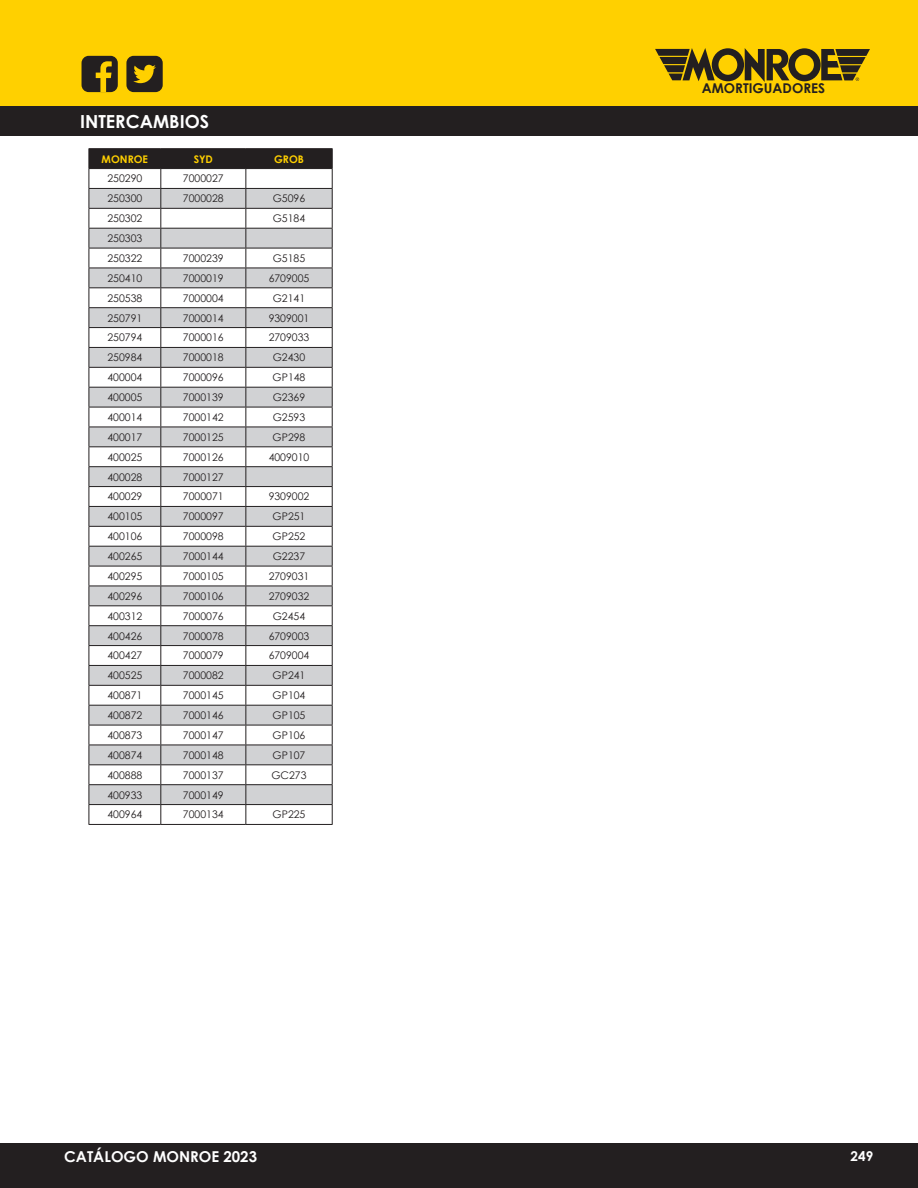
<style>
.page{position:relative;width:918px;height:1188px;background:#fff}
.page>*{position:absolute;margin:0;border:0;box-sizing:border-box;transform-origin:0 0}
.t1{font:700 18px "Century Gothic";color:#fff}
.t2{font:700 15px "Century Gothic";color:#fff}
.t3{font:700 13.5px "Century Gothic";color:#231f20}
.t4{font:700 13.5px "Century Gothic";color:#fff}
.t5{font:10.5px/19.8px "Century Gothic";color:#231f20}
.t6{font:700 10.5px "Century Gothic";color:#ffd000}
</style>
<div class="page">
<div style="left:0;top:0;width:918px;height:106px;background:#ffd000"></div>
<div style="left:0;top:106px;width:918px;height:30px;background:#231f20"></div>
<div style="left:0;top:1144px;width:918px;height:44px;background:#231f20"></div>
<div style="left:126px;top:56px;width:37px;height:36px;background:#231f20;border-radius:7px"></div>
<svg style="left:133px;top:65px;width:23px;height:18px"></svg>
<div style="left:82px;top:56px;width:36px;height:36px;background:#231f20;border-radius:7px"></div>
<svg style="left:96px;top:61px;width:16px;height:31px"></svg>
<svg style="left:655px;top:48px;width:215px;height:34px"></svg>
<hr style="left:89px;top:148px;width:72px;height:1px;background:#231f20">
<hr style="left:161px;top:148px;width:85px;height:1px;background:#231f20">
<hr style="left:246px;top:148px;width:87px;height:1px;background:#231f20">
<svg style="left:89px;top:149px;width:244px;height:675px"></svg>
<hr style="left:89px;top:824px;width:72px;height:1px;background:#231f20">
<hr style="left:161px;top:824px;width:85px;height:1px;background:#231f20">
<hr style="left:246px;top:824px;width:87px;height:1px;background:#231f20">
<h1 class="t1" style="left:80px;top:107px;width:131px">INTERCAMBIOS</h1>
<p class="t6" style="left:102px;top:151px;width:48px">MONROE</p>
<p class="t6" style="left:194px;top:151px;width:21px">SYD</p>
<p class="t6" style="left:274px;top:151px;width:31px">GROB</p>
<p class="t5" style="left:107px;top:169px;width:36px">250290</p>
<p class="t5" style="left:183px;top:169px;width:42px">7000027</p>
<p class="t5" style="left:107px;top:188px;width:36px">250300</p>
<p class="t5" style="left:183px;top:188px;width:42px">7000028</p>
<p class="t5" style="left:273px;top:188px;width:34px">G5096</p>
<p class="t5" style="left:107px;top:208px;width:36px">250302</p>
<p class="t5" style="left:273px;top:208px;width:34px">G5184</p>
<p class="t5" style="left:107px;top:228px;width:36px">250303<br>250322</p>
<p class="t5" style="left:183px;top:248px;width:42px">7000239</p>
<p class="t5" style="left:273px;top:248px;width:34px">G5185</p>
<p class="t5" style="left:107px;top:268px;width:36px">250410</p>
<p class="t5" style="left:183px;top:268px;width:42px">7000019</p>
<p class="t5" style="left:269px;top:268px;width:42px">6709005</p>
<p class="t5" style="left:107px;top:288px;width:36px">250538</p>
<p class="t5" style="left:183px;top:288px;width:42px">7000004</p>
<p class="t5" style="left:273px;top:288px;width:34px">G2141</p>
<p class="t5" style="left:107px;top:308px;width:36px">250791</p>
<p class="t5" style="left:183px;top:308px;width:42px">7000014</p>
<p class="t5" style="left:269px;top:308px;width:42px">9309001</p>
<p class="t5" style="left:107px;top:328px;width:36px">250794</p>
<p class="t5" style="left:183px;top:328px;width:42px">7000016</p>
<p class="t5" style="left:269px;top:328px;width:42px">2709033</p>
<p class="t5" style="left:107px;top:347px;width:36px">250984</p>
<p class="t5" style="left:183px;top:347px;width:42px">7000018</p>
<p class="t5" style="left:273px;top:347px;width:34px">G2430</p>
<p class="t5" style="left:107px;top:367px;width:36px">400004</p>
<p class="t5" style="left:183px;top:367px;width:42px">7000096</p>
<p class="t5" style="left:273px;top:367px;width:34px">GP148</p>
<p class="t5" style="left:107px;top:387px;width:36px">400005</p>
<p class="t5" style="left:183px;top:387px;width:42px">7000139</p>
<p class="t5" style="left:273px;top:387px;width:34px">G2369</p>
<p class="t5" style="left:107px;top:407px;width:36px">400014</p>
<p class="t5" style="left:183px;top:407px;width:42px">7000142</p>
<p class="t5" style="left:273px;top:407px;width:34px">G2593</p>
<p class="t5" style="left:107px;top:427px;width:36px">400017</p>
<p class="t5" style="left:183px;top:427px;width:42px">7000125</p>
<p class="t5" style="left:273px;top:427px;width:34px">GP298</p>
<p class="t5" style="left:107px;top:447px;width:36px">400025</p>
<p class="t5" style="left:183px;top:447px;width:42px">7000126</p>
<p class="t5" style="left:269px;top:447px;width:42px">4009010</p>
<p class="t5" style="left:107px;top:467px;width:36px">400028</p>
<p class="t5" style="left:183px;top:467px;width:42px">7000127</p>
<p class="t5" style="left:107px;top:487px;width:36px">400029</p>
<p class="t5" style="left:183px;top:487px;width:42px">7000071</p>
<p class="t5" style="left:269px;top:487px;width:42px">9309002</p>
<p class="t5" style="left:107px;top:506px;width:36px">400105</p>
<p class="t5" style="left:183px;top:506px;width:42px">7000097</p>
<p class="t5" style="left:273px;top:506px;width:34px">GP251</p>
<p class="t5" style="left:107px;top:526px;width:36px">400106</p>
<p class="t5" style="left:183px;top:526px;width:42px">7000098</p>
<p class="t5" style="left:273px;top:526px;width:34px">GP252</p>
<p class="t5" style="left:107px;top:546px;width:36px">400265</p>
<p class="t5" style="left:183px;top:546px;width:42px">7000144</p>
<p class="t5" style="left:273px;top:546px;width:34px">G2237</p>
<p class="t5" style="left:107px;top:566px;width:36px">400295</p>
<p class="t5" style="left:183px;top:566px;width:42px">7000105</p>
<p class="t5" style="left:269px;top:566px;width:42px">2709031</p>
<p class="t5" style="left:107px;top:586px;width:36px">400296</p>
<p class="t5" style="left:183px;top:586px;width:42px">7000106</p>
<p class="t5" style="left:269px;top:586px;width:42px">2709032</p>
<p class="t5" style="left:107px;top:606px;width:36px">400312</p>
<p class="t5" style="left:183px;top:606px;width:42px">7000076</p>
<p class="t5" style="left:273px;top:606px;width:34px">G2454</p>
<p class="t5" style="left:107px;top:626px;width:36px">400426</p>
<p class="t5" style="left:183px;top:626px;width:42px">7000078</p>
<p class="t5" style="left:269px;top:626px;width:42px">6709003</p>
<p class="t5" style="left:107px;top:646px;width:36px">400427</p>
<p class="t5" style="left:183px;top:646px;width:42px">7000079</p>
<p class="t5" style="left:269px;top:646px;width:42px">6709004</p>
<p class="t5" style="left:107px;top:665px;width:36px">400525</p>
<p class="t5" style="left:183px;top:665px;width:42px">7000082</p>
<p class="t5" style="left:273px;top:665px;width:34px">GP241</p>
<p class="t5" style="left:107px;top:685px;width:36px">400871</p>
<p class="t5" style="left:183px;top:685px;width:42px">7000145</p>
<p class="t5" style="left:273px;top:685px;width:34px">GP104</p>
<p class="t5" style="left:107px;top:705px;width:36px">400872</p>
<p class="t5" style="left:183px;top:705px;width:42px">7000146</p>
<p class="t5" style="left:273px;top:705px;width:34px">GP105</p>
<p class="t5" style="left:107px;top:725px;width:36px">400873</p>
<p class="t5" style="left:183px;top:725px;width:42px">7000147</p>
<p class="t5" style="left:273px;top:725px;width:34px">GP106</p>
<p class="t5" style="left:107px;top:745px;width:36px">400874</p>
<p class="t5" style="left:183px;top:745px;width:42px">7000148</p>
<p class="t5" style="left:273px;top:745px;width:34px">GP107</p>
<p class="t5" style="left:107px;top:765px;width:36px">400888</p>
<p class="t5" style="left:183px;top:765px;width:42px">7000137</p>
<p class="t5" style="left:271px;top:765px;width:37px">GC273</p>
<p class="t5" style="left:107px;top:785px;width:36px">400933</p>
<p class="t5" style="left:183px;top:785px;width:42px">7000149</p>
<p class="t5" style="left:107px;top:805px;width:36px">400964</p>
<p class="t5" style="left:183px;top:805px;width:42px">7000134</p>
<p class="t5" style="left:273px;top:805px;width:34px">GP225</p>
<h2 class="t2" style="left:64px;top:1145px;width:194px">CATÁLOGO MONROE 2023</h2>
<p class="t3" style="left:702px;top:77px;width:125px">AMORTIGUADORES</p>
<p class="t4" style="left:851px;top:1146px;width:24px">249</p>
</div>
